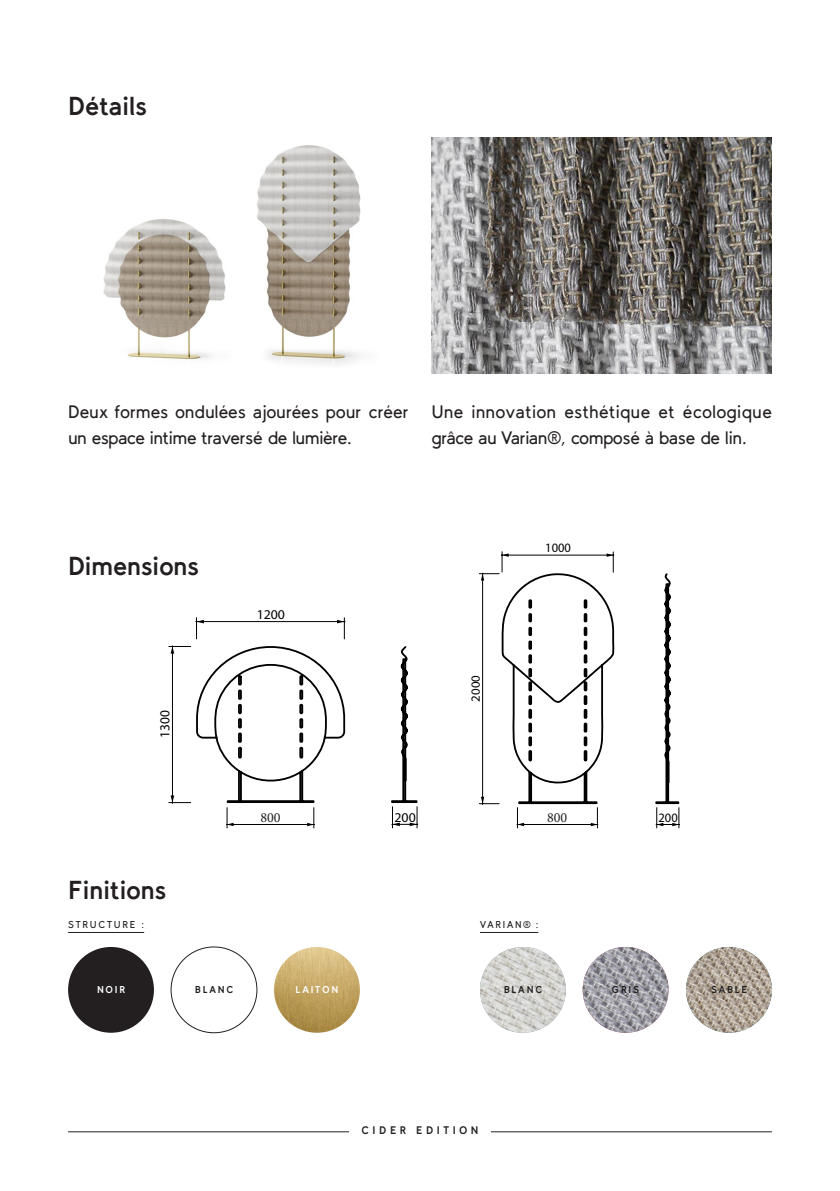
<style>
.page{position:relative;width:840px;height:1191px;background:#fff}
.page>*{position:absolute;margin:0;border:0;box-sizing:border-box;transform-origin:0 0}
.Titre_Designer{font:700 26px "Tilde";letter-spacing:-.01em;color:#231f20}
.Texte_courant{font:18px/26px "Tilde";letter-spacing:-.01em;color:#231f20}
.t1{font:14px "Minion Pro";color:#231f20}
.t2{font:13.8px "Myriad Pro";color:#000001}
.t3{font:13.4px "Myriad Pro";color:#000001}
.t4{font:12.8px "Myriad Pro";color:#000001}
.t5{font:12.4px "Myriad Pro";color:#000001}
.t6{font:700 11px "Tilde";letter-spacing:.325em;color:#231f20}
.Texte_courant-2{font:700 10px "Tilde";letter-spacing:.18em;color:#231f20}
.Texte_courant-3{font:10px "Tilde";letter-spacing:.18em;color:#231f20}
.Texte_courant-4{font:700 10px "Tilde";letter-spacing:.18em;color:#fff}
</style>
<div class="page">
<hr style="left:68px;top:1131px;width:281px;height:1px;background:#231f20">
<hr style="left:490px;top:1131px;width:281px;height:1px;background:#231f20">
<hr style="left:68px;top:932px;width:76px;height:1px;background:#231f20">
<hr style="left:480px;top:932px;width:58px;height:1px;background:#231f20">
<div style="left:68px;top:947px;width:86px;height:85px;background:#231f20;border-radius:50%"></div>
<img style="left:479px;top:947px;width:86px;height:85px;border-radius:43px">
<img style="left:685px;top:947px;width:86px;height:85px;border-radius:43px">
<img style="left:274px;top:947px;width:86px;height:85px;border-radius:43px">
<img style="left:582px;top:947px;width:86px;height:85px;border-radius:43px">
<img style="left:431px;top:138px;width:340px;height:235px">
<img style="left:103px;top:145px;width:258px;height:220px">
<svg style="left:501px;top:570px;width:178px;height:235px"></svg>
<svg style="left:655px;top:807px;width:24px;height:21px"></svg>
<hr style="left:516px;top:824px;width:81px;height:1px;background:#000001">
<svg style="left:517px;top:807px;width:6px;height:21px"></svg>
<svg style="left:590px;top:807px;width:7px;height:21px"></svg>
<hr style="left:482px;top:573px;width:1px;height:231px;background:#000001">
<svg style="left:479px;top:797px;width:20px;height:7px"></svg>
<hr style="left:501px;top:555px;width:112px;height:1px;background:#000001">
<svg style="left:479px;top:551px;width:29px;height:29px"></svg>
<svg style="left:606px;top:552px;width:7px;height:20px"></svg>
<svg style="left:169px;top:617px;width:249px;height:211px"></svg>
<p class="Titre_Designer" style="left:68px;top:90px;width:80px">Détails</p>
<p class="Texte_courant" style="left:68px;top:399px;width:342px">Deux formes ondulées ajourées pour créer un espace intime traversé de lumière.</p>
<p class="Texte_courant" style="left:431px;top:399px;width:342px">Une innovation esthétique et écologique grâce au Varian®, composé à base de lin.</p>
<p class="Titre_Designer" style="left:68px;top:550px;width:133px">Dimensions</p>
<p class="t2" style="left:156px;top:738px;width:29px;rotate:-90deg">1300</p>
<p class="Titre_Designer" style="left:68px;top:874px;width:100px">Finitions</p>
<p class="t3" style="left:256px;top:606px;width:30px">1200</p>
<p class="t5" style="left:468px;top:701px;width:28px;rotate:-90deg">2000</p>
<p class="t4" style="left:545px;top:540px;width:27px">1000</p>
<p class="t3" style="left:394px;top:808px;width:23px">200</p>
<p class="t1" style="left:260px;top:808px;width:22px">800</p>
<p class="t1" style="left:547px;top:808px;width:22px">800</p>
<p class="Texte_courant-3" style="left:68px;top:919px;width:77px">STRUCTURE :</p>
<p class="Texte_courant-3" style="left:480px;top:919px;width:60px">VARIAN® :</p>
<p class="t4" style="left:658px;top:809px;width:21px">200</p>
<p class="Texte_courant-4" style="left:97px;top:984px;width:29px">NOIR</p>
<p class="Texte_courant-2" style="left:195px;top:984px;width:40px">BLANC</p>
<p class="Texte_courant-4" style="left:295px;top:984px;width:44px">LAITON</p>
<p class="Texte_courant-2" style="left:503px;top:984px;width:40px">BLANC</p>
<p class="Texte_courant-2" style="left:611px;top:984px;width:29px">GRIS</p>
<p class="Texte_courant-2" style="left:710px;top:984px;width:37px">SABLE</p>
<p class="t6" style="left:361px;top:1124px;width:118px">CIDER EDITION</p>
</div>
